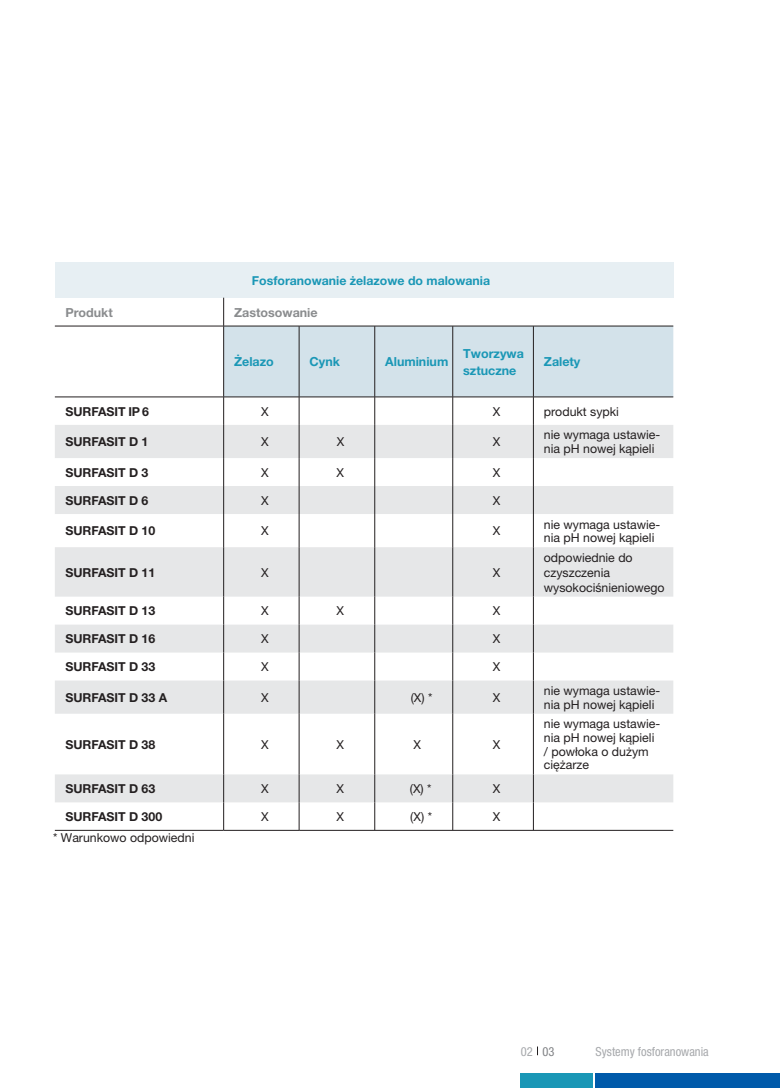
<style>
.page{position:relative;width:780px;height:1088px;background:#fff}
.page>*{position:absolute;margin:0;border:0;box-sizing:border-box;transform-origin:0 0}
.t1{font:700 12.5px/17.2px "Helvetica Neue East A";color:#1a97b6}
.t2{font:condensed 12.5px "Helvetica Neue";color:#a7a9ac}
.t3{font:700 12.5px "Helvetica Neue East A";color:#8a8c8e}
.t4{font:12.38px/13.8px "Helvetica Neue East A";color:#231f20}
.t5{font:700 12.38px "Helvetica Neue East A";color:#231f20}
.t6{font:700 12.38px "Helvetica Neue East A";color:#1a97b6}
.s1{color:#808285}
</style>
<div class="page">
<div style="left:520px;top:1073px;width:72px;height:14px;background:#1a97b6"></div>
<div style="left:595px;top:1073px;width:185px;height:14px;background:#005aaa"></div>
<div style="left:55px;top:262px;width:618px;height:36px;background:#e7eff3"></div>
<svg style="left:55px;top:425px;width:618px;height:377px;fill:#e6e7e8"></svg>
<hr style="left:223px;top:425px;width:1px;height:33px;background:#231f20">
<svg style="left:223px;top:458px;width:1px;height:56px"></svg>
<hr style="left:223px;top:514px;width:1px;height:33px;background:#231f20">
<hr style="left:223px;top:547px;width:1px;height:50px;background:#231f20">
<svg style="left:223px;top:597px;width:1px;height:83px"></svg>
<hr style="left:223px;top:680px;width:1px;height:34px;background:#231f20">
<svg style="left:223px;top:774px;width:1px;height:56px"></svg>
<svg style="left:533px;top:597px;width:1px;height:83px"></svg>
<hr style="left:533px;top:680px;width:1px;height:34px;background:#231f20">
<hr style="left:533px;top:714px;width:1px;height:60px;background:#231f20">
<svg style="left:533px;top:774px;width:1px;height:56px"></svg>
<hr style="left:452px;top:425px;width:1px;height:33px;background:#231f20">
<svg style="left:452px;top:458px;width:1px;height:56px"></svg>
<hr style="left:452px;top:514px;width:1px;height:33px;background:#231f20">
<hr style="left:452px;top:547px;width:1px;height:50px;background:#231f20">
<svg style="left:452px;top:597px;width:1px;height:83px"></svg>
<hr style="left:452px;top:680px;width:1px;height:34px;background:#231f20">
<hr style="left:452px;top:714px;width:1px;height:60px;background:#231f20">
<svg style="left:452px;top:774px;width:1px;height:56px"></svg>
<hr style="left:374px;top:425px;width:1px;height:33px;background:#231f20">
<svg style="left:374px;top:458px;width:1px;height:56px"></svg>
<hr style="left:374px;top:514px;width:1px;height:33px;background:#231f20">
<hr style="left:374px;top:547px;width:1px;height:50px;background:#231f20">
<svg style="left:374px;top:597px;width:1px;height:83px"></svg>
<hr style="left:374px;top:680px;width:1px;height:34px;background:#231f20">
<hr style="left:374px;top:714px;width:1px;height:60px;background:#231f20">
<svg style="left:374px;top:774px;width:1px;height:56px"></svg>
<hr style="left:299px;top:425px;width:1px;height:33px;background:#231f20">
<svg style="left:299px;top:458px;width:1px;height:56px"></svg>
<hr style="left:299px;top:514px;width:1px;height:33px;background:#231f20">
<hr style="left:299px;top:547px;width:1px;height:50px;background:#231f20">
<svg style="left:299px;top:597px;width:1px;height:83px"></svg>
<hr style="left:299px;top:680px;width:1px;height:34px;background:#231f20">
<svg style="left:299px;top:774px;width:1px;height:56px"></svg>
<hr style="left:55px;top:326px;width:169px;height:1px;background:#231f20">
<hr style="left:55px;top:397px;width:169px;height:1px;background:#231f20">
<svg style="left:223px;top:298px;width:450px;height:127px"></svg>
<hr style="left:533px;top:425px;width:1px;height:33px;background:#231f20">
<svg style="left:533px;top:458px;width:1px;height:56px"></svg>
<hr style="left:533px;top:514px;width:1px;height:33px;background:#231f20">
<hr style="left:533px;top:547px;width:1px;height:50px;background:#231f20">
<hr style="left:299px;top:714px;width:1px;height:60px;background:#231f20">
<hr style="left:223px;top:714px;width:1px;height:60px;background:#231f20">
<hr style="left:55px;top:830px;width:169px;height:1px;background:#231f20">
<hr style="left:224px;top:830px;width:75px;height:1px;background:#231f20">
<hr style="left:299px;top:830px;width:374px;height:1px;background:#231f20">
<p class="t6" style="left:252px;top:276px;width:240px">Fosforanowanie żelazowe do malowania</p>
<p class="t3" style="left:65px;top:308px;width:49px">Produkt</p>
<p class="t3" style="left:234px;top:308px;width:85px">Zastosowanie</p>
<p class="t1" style="left:234px;top:354px;width:41px">Żelazo</p>
<p class="t1" style="left:309px;top:354px;width:32px">Cynk</p>
<p class="t1" style="left:385px;top:354px;width:65px">Aluminium</p>
<p class="t1" style="left:463px;top:346px;width:62px">Tworzywa sztuczne</p>
<p class="t1" style="left:544px;top:354px;width:38px">Zalety</p>
<p class="t5" style="left:65px;top:407px;width:85px">SURFASIT IP 6</p>
<p class="t4" style="left:261px;top:406px;width:9px">X</p>
<p class="t4" style="left:493px;top:406px;width:9px">X</p>
<p class="t4" style="left:544px;top:406px;width:77px">produkt sypki</p>
<p class="t5" style="left:65px;top:437px;width:85px">SURFASIT D 1</p>
<p class="t4" style="left:261px;top:436px;width:9px">X</p>
<p class="t4" style="left:336px;top:436px;width:9px">X</p>
<p class="t4" style="left:493px;top:436px;width:9px">X</p>
<p class="t4" style="left:544px;top:429px;width:118px">nie wymaga ustawie&shy;nia pH nowej kąpieli</p>
<p class="t5" style="left:65px;top:468px;width:85px">SURFASIT D 3</p>
<p class="t4" style="left:261px;top:467px;width:9px">X</p>
<p class="t4" style="left:336px;top:467px;width:9px">X</p>
<p class="t4" style="left:493px;top:467px;width:9px">X</p>
<p class="t5" style="left:65px;top:496px;width:85px">SURFASIT D 6</p>
<p class="t4" style="left:261px;top:495px;width:9px">X</p>
<p class="t4" style="left:493px;top:495px;width:9px">X</p>
<p class="t5" style="left:65px;top:526px;width:91px">SURFASIT D 10</p>
<p class="t4" style="left:261px;top:525px;width:9px">X</p>
<p class="t4" style="left:493px;top:525px;width:9px">X</p>
<p class="t4" style="left:544px;top:518px;width:118px">nie wymaga ustawie&shy;nia pH nowej kąpieli</p>
<p class="t5" style="left:65px;top:568px;width:91px">SURFASIT D 11</p>
<p class="t4" style="left:261px;top:567px;width:9px">X</p>
<p class="t4" style="left:493px;top:567px;width:9px">X</p>
<p class="t4" style="left:544px;top:551px;width:122px;line-height:15px">odpowiednie do czyszczenia wysokociśnieniowego</p>
<p class="t5" style="left:65px;top:606px;width:91px">SURFASIT D 13</p>
<p class="t4" style="left:261px;top:605px;width:9px">X</p>
<p class="t4" style="left:336px;top:605px;width:9px">X</p>
<p class="t4" style="left:493px;top:605px;width:9px">X</p>
<p class="t5" style="left:65px;top:634px;width:91px">SURFASIT D 16</p>
<p class="t4" style="left:261px;top:633px;width:9px">X</p>
<p class="t4" style="left:493px;top:633px;width:9px">X</p>
<p class="t5" style="left:65px;top:662px;width:91px">SURFASIT D 33</p>
<p class="t4" style="left:261px;top:661px;width:9px">X</p>
<p class="t4" style="left:493px;top:661px;width:9px">X</p>
<p class="t5" style="left:65px;top:693px;width:103px">SURFASIT D 33 A</p>
<p class="t4" style="left:261px;top:692px;width:9px">X</p>
<p class="t4" style="left:410px;top:692px;width:23px">(X) *</p>
<p class="t4" style="left:493px;top:692px;width:9px">X</p>
<p class="t4" style="left:544px;top:685px;width:118px">nie wymaga ustawie&shy;nia pH nowej kąpieli</p>
<p class="t5" style="left:65px;top:740px;width:91px">SURFASIT D 38</p>
<p class="t4" style="left:261px;top:739px;width:9px">X</p>
<p class="t4" style="left:336px;top:739px;width:9px">X</p>
<p class="t4" style="left:413px;top:739px;width:9px">X</p>
<p class="t4" style="left:493px;top:739px;width:9px">X</p>
<p class="t4" style="left:544px;top:718px;width:118px">nie wymaga ustawie&shy;nia pH nowej kąpieli / powłoka o dużym ciężarze</p>
<p class="t5" style="left:65px;top:784px;width:91px">SURFASIT D 63</p>
<p class="t4" style="left:261px;top:783px;width:9px">X</p>
<p class="t4" style="left:336px;top:783px;width:9px">X</p>
<p class="t4" style="left:410px;top:783px;width:23px">(X) *</p>
<p class="t4" style="left:493px;top:783px;width:9px">X</p>
<p class="t5" style="left:65px;top:812px;width:98px">SURFASIT D 300</p>
<p class="t4" style="left:261px;top:811px;width:9px">X</p>
<p class="t4" style="left:336px;top:811px;width:9px">X</p>
<p class="t4" style="left:410px;top:811px;width:23px">(X) *</p>
<p class="t4" style="left:493px;top:811px;width:9px">X</p>
<p class="t4" style="left:53px;top:832px;width:143px">* Warunkowo odpowiedni</p>
<p class="t2" style="left:520px;top:1046px;width:35px">02 <span class="s1">03</span></p>
<p class="t2" style="left:595px;top:1046px;width:115px">Systemy fosforanowania</p>
</div>
